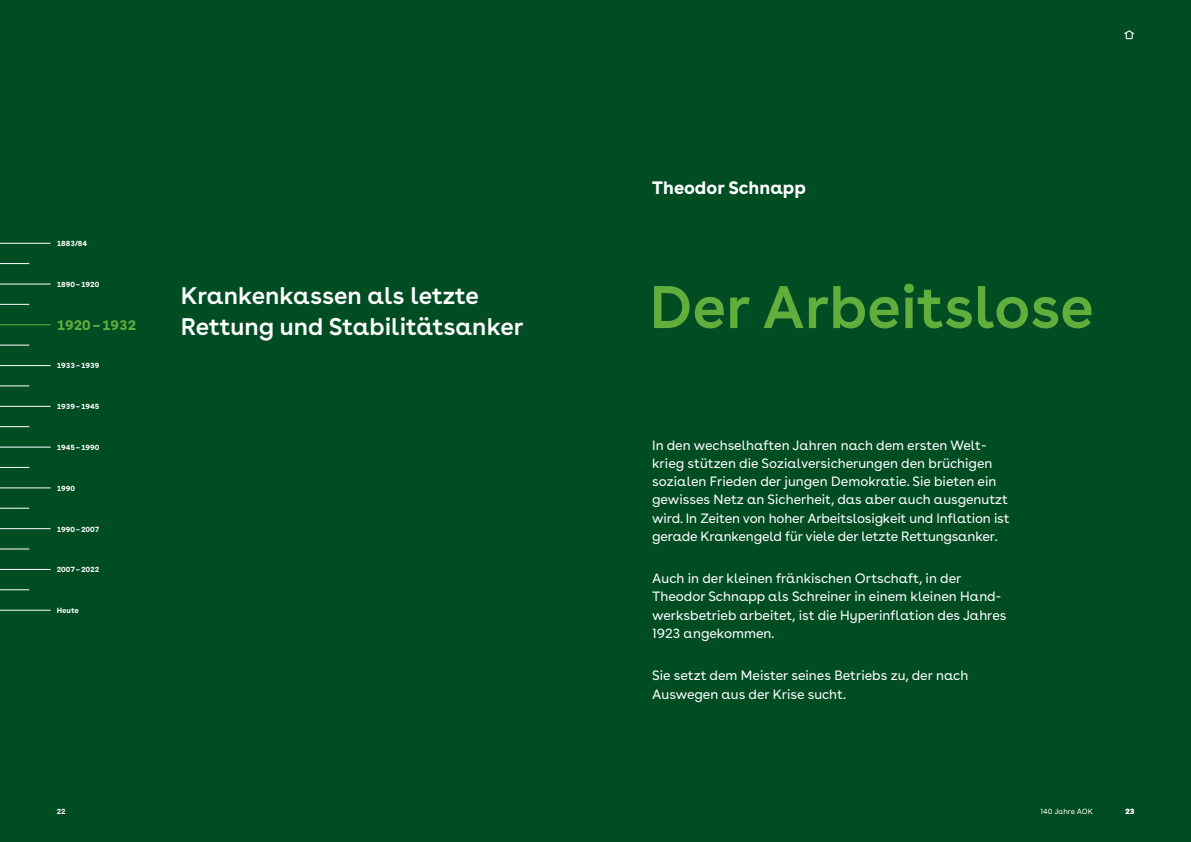
<style>
.page{position:relative;width:1191px;height:842px;background:#004d23}
.page>*{position:absolute;margin:0;border:0;box-sizing:border-box;transform-origin:0 0}
.t1{font:600 60px "AOK Buenos Aires";color:#61ae3d}
.t2{font:600 24px "AOK Buenos Aires";color:#fff}
.t3{font:700 18px "AOK Buenos Aires";color:#fff}
.t4{font:700 14px "AOK Buenos Aires Text";color:#61ae3d}
.t5{font:13.5px/18.2px "AOK Buenos Aires";color:#fff}
.t6{font:700 7.5px "AOK Buenos Aires Text";color:#fff}
.t7{font:7.5px "AOK Buenos Aires Text";color:#fff}
</style>
<div class="page">
<svg style="left:1124px;top:30px;width:10px;height:9px"></svg>
<hr style="left:0;top:243px;width:51px;height:1px;background:#fff">
<hr style="left:0;top:284px;width:51px;height:1px;background:#fff">
<hr style="left:0;top:324px;width:51px;height:1px;background:#61ae3d">
<hr style="left:0;top:365px;width:51px;height:1px;background:#fff">
<hr style="left:0;top:406px;width:51px;height:1px;background:#fff">
<hr style="left:0;top:447px;width:51px;height:1px;background:#fff">
<hr style="left:0;top:488px;width:51px;height:1px;background:#fff">
<hr style="left:0;top:528px;width:51px;height:1px;background:#fff">
<hr style="left:0;top:569px;width:51px;height:1px;background:#fff">
<hr style="left:0;top:610px;width:51px;height:1px;background:#fff">
<svg style="left:0;top:263px;width:29px;height:1px"></svg>
<svg style="left:0;top:304px;width:29px;height:1px"></svg>
<svg style="left:0;top:345px;width:29px;height:1px"></svg>
<svg style="left:0;top:386px;width:29px;height:1px"></svg>
<svg style="left:0;top:426px;width:29px;height:1px"></svg>
<svg style="left:0;top:467px;width:29px;height:1px"></svg>
<svg style="left:0;top:508px;width:29px;height:1px"></svg>
<svg style="left:0;top:549px;width:29px;height:1px"></svg>
<svg style="left:0;top:589px;width:29px;height:1px"></svg>
<p class="t6" style="left:57px;top:237px;width:32px">1883/84</p>
<p class="t6" style="left:57px;top:278px;width:44px">1890–1920</p>
<h2 class="t2" style="left:181px;top:275px;width:300px">Krankenkassen als letzte</h2>
<p class="t4" style="left:57px;top:313px;width:81px">1920–1932</p>
<h2 class="t2" style="left:181px;top:306px;width:344px">Rettung und Stabilitätsanker</h2>
<p class="t6" style="left:57px;top:359px;width:44px">1933–1939</p>
<p class="t6" style="left:57px;top:400px;width:44px">1939–1945</p>
<p class="t6" style="left:57px;top:441px;width:44px">1945–1990</p>
<p class="t6" style="left:57px;top:482px;width:20px">1990</p>
<p class="t6" style="left:57px;top:522px;width:44px">1990–2007</p>
<p class="t6" style="left:57px;top:563px;width:44px">2007–2022</p>
<p class="t6" style="left:57px;top:604px;width:24px">Heute</p>
<h3 class="t3" style="left:652px;top:173px;width:155px">Theodor Schnapp</h3>
<h1 class="t1" style="left:649px;top:257px;width:446px">Der Arbeitslose</h1>
<p class="t5" style="left:652px;top:434px;width:359px">In den wechselhaften Jahren nach dem ersten Welt&shy;krieg stützen die Sozialversicherungen den brüchigen sozialen Frieden der jungen Demokratie. Sie bieten ein gewisses Netz an Sicherheit, das aber auch ausgenutzt wird. In Zeiten von hoher Arbeitslosigkeit und Inflation ist gerade Krankengeld für viele der letzte Rettungsanker.</p>
<p class="t5" style="left:652px;top:568px;width:356px">Auch in der kleinen fränkischen Ortschaft, in der Theodor Schnapp als Schreiner in einem kleinen Hand&shy;werksbetrieb arbeitet, ist die Hyperinflation des Jahres 1923 angekommen.</p>
<p class="t5" style="left:652px;top:665px;width:318px">Sie setzt dem Meister seines Betriebs zu, der nach<br>Auswegen aus der Krise sucht.</p>
<p class="t6" style="left:57px;top:805px;width:10px">22</p>
<p class="t7" style="left:1040px;top:805px;width:54px">140 Jahre AOK</p>
<p class="t6" style="left:1125px;top:805px;width:10px">23</p>
</div>
